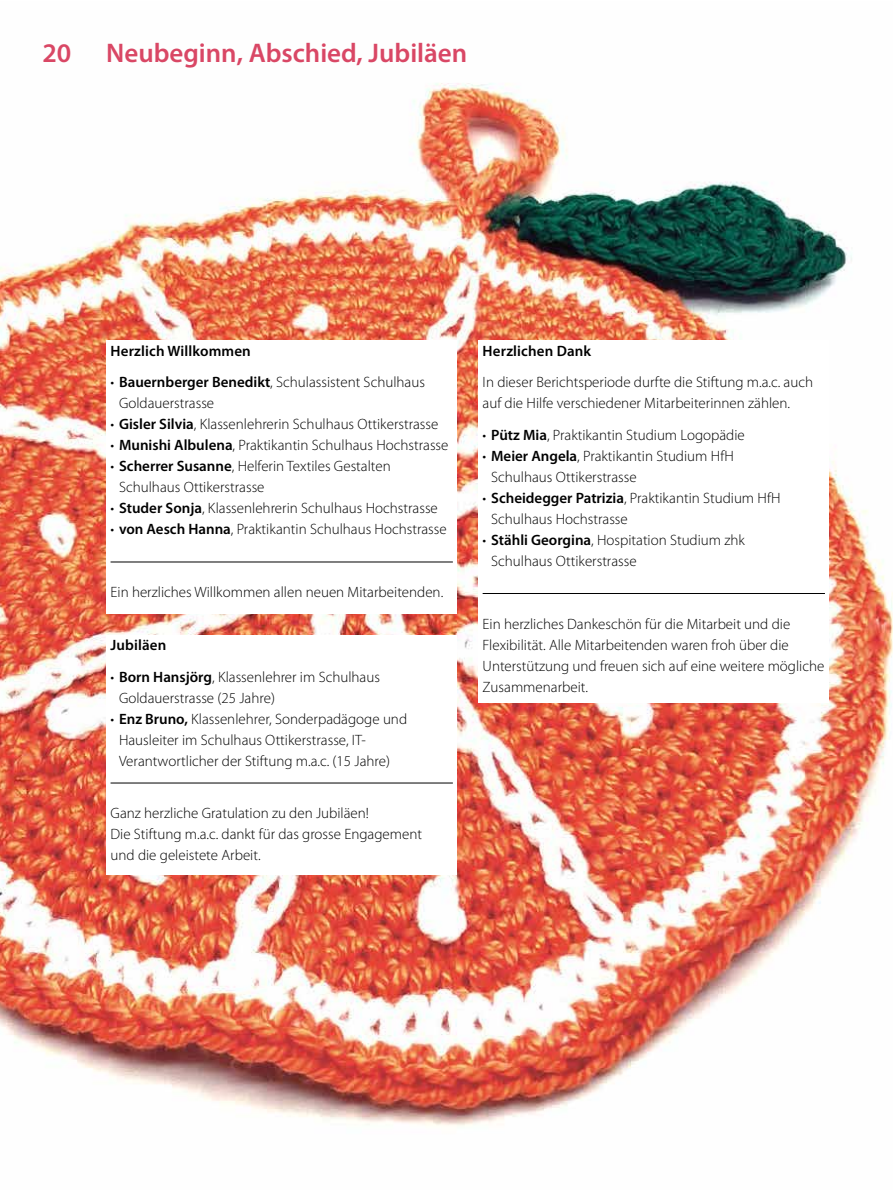
<style>
.page{position:relative;width:893px;height:1191px;background:#fff}
.page>*{position:absolute;margin:0;border:0;box-sizing:border-box;transform-origin:0 0}
.t1{font:600 27px "Myriad Pro";color:#d94765}
.t2{font:300 15px/21px "Myriad Pro";color:#000}
.t3{font:600 15px "Myriad Pro";letter-spacing:.01em;color:#000}
.s1{font-weight:600}
</style>
<div class="page">
<img style="left:0;top:83px;width:893px;height:1043px">
<div style="left:106px;top:340px;width:351px;height:273px;background:#fff"></div>
<hr style="left:111px;top:561px;width:342px;height:1px;background:#000">
<div style="left:478px;top:340px;width:351px;height:363px;background:#fff"></div>
<hr style="left:483px;top:593px;width:342px;height:1px;background:#000">
<div style="left:106px;top:635px;width:351px;height:239px;background:#fff"></div>
<hr style="left:111px;top:782px;width:342px;height:1px;background:#000">
<h1 class="t1" style="left:43px;top:35px;width:30px">20</h1>
<h1 class="t1" style="left:106px;top:35px;width:362px">Neubeginn, Abschied, Jubiläen</h1>
<p class="t3" style="left:111px;top:341px;width:142px">Herzlich Willkommen</p>
<p class="t2" style="left:119px;top:372px;width:307px;text-indent:-9px">• <span class="s1">Bauernberger Benedikt</span>, Schulassistent Schulhaus<br>Goldauerstrasse</p>
<p class="t2" style="left:111px;top:414px;width:329px">• <span class="s1">Gisler Silvia</span>, Klassenlehrerin Schulhaus Ottikerstrasse</p>
<p class="t2" style="left:111px;top:435px;width:339px">• <span class="s1">Munishi Albulena</span>, Praktikantin Schulhaus Hochstrasse</p>
<p class="t2" style="left:119px;top:456px;width:273px;text-indent:-9px">• <span class="s1">Scherrer Susanne</span>, Helferin Textiles Gestalten<br>Schulhaus Ottikerstrasse</p>
<p class="t2" style="left:111px;top:498px;width:329px">• <span class="s1">Studer Sonja</span>, Klassenlehrerin Schulhaus Hochstrasse</p>
<p class="t2" style="left:111px;top:519px;width:338px">• <span class="s1">von Aesch Hanna</span>, Praktikantin Schulhaus Hochstrasse</p>
<p class="t2" style="left:111px;top:582px;width:334px">Ein herzliches Willkommen allen neuen Mitarbeitenden.</p>
<p class="t3" style="left:111px;top:636px;width:57px">Jubiläen</p>
<p class="t2" style="left:119px;top:666px;width:262px;text-indent:-9px">• <span class="s1">Born Hansjörg</span>, Klassenlehrer im Schulhaus<br>Goldauerstrasse (25 Jahre)</p>
<p class="t2" style="left:119px;top:708px;width:290px;text-indent:-9px">• <span class="s1">Enz Bruno,</span> Klassenlehrer, Sonderpadägoge und<br>Hausleiter im Schulhaus Ottikerstrasse, IT-<br>Verantwortlicher der Stiftung m.a.c. (15 Jahre)</p>
<p class="t2" style="left:111px;top:802px;width:313px">Ganz herzliche Gratulation zu den Jubiläen!<br>Die Stiftung m.a.c. dankt für das grosse Engagement und die geleistete Arbeit.</p>
<p class="t3" style="left:483px;top:341px;width:110px">Herzlichen Dank</p>
<p class="t2" style="left:483px;top:372px;width:332px">In dieser Berichtsperiode durfte die Stiftung m.a.c. auch auf die Hilfe verschiedener Mitarbeiterinnen zählen.</p>
<p class="t2" style="left:483px;top:424px;width:264px">• <span class="s1">Pütz Mia</span>, Praktikantin Studium Logopädie</p>
<p class="t2" style="left:491px;top:445px;width:244px;text-indent:-9px">• <span class="s1">Meier Angela</span>, Praktikantin Studium HfH<br>Schulhaus Ottikerstrasse</p>
<p class="t2" style="left:491px;top:487px;width:291px;text-indent:-9px">• <span class="s1">Scheidegger Patrizia</span>, Praktikantin Studium HfH<br>Schulhaus Hochstrasse</p>
<p class="t2" style="left:491px;top:529px;width:255px;text-indent:-9px">• <span class="s1">Stähli Georgina</span>, Hospitation Studium zhk<br>Schulhaus Ottikerstrasse</p>
<p class="t2" style="left:483px;top:613px;width:343px">Ein herzliches Dankeschön für die Mitarbeit und die Flexibilität. Alle Mitarbeitenden waren froh über die Unterstützung und freuen sich auf eine weitere mögliche Zusammenarbeit.</p>
</div>
